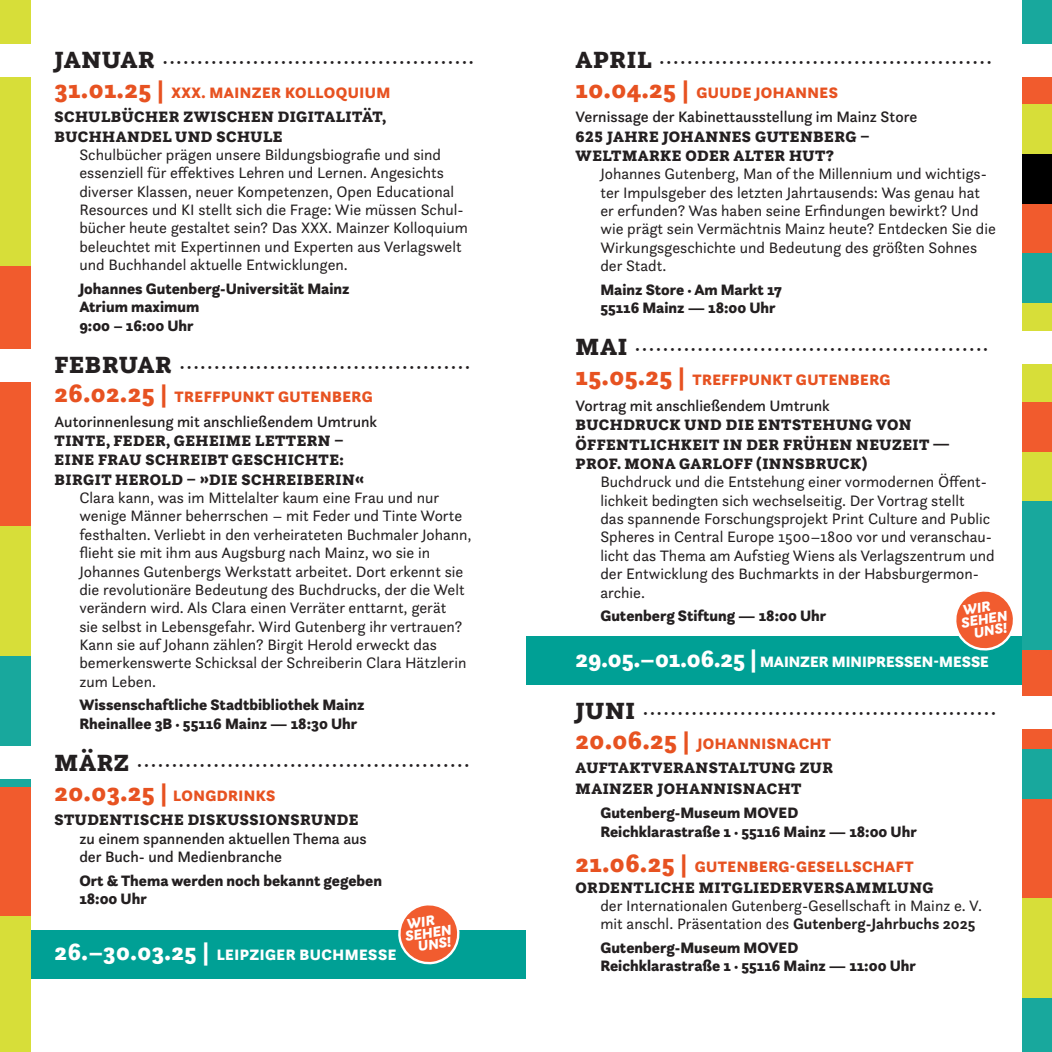
<style>
.page{position:relative;width:1052px;height:1052px;background:#fff}
.page>*{position:absolute;margin:0;border:0;box-sizing:border-box;transform-origin:0 0}
.t1{font:300 24.5px "Questa Slab";color:#231f20}
.t2{font:15.75px/18.4px "Questa Sans";color:#231f20}
.t3{font:900 15.75px "Questa Slab";letter-spacing:.03em;color:#231f20}
.t4{font:900 15.75px "Questa Sans";color:#231f20}
.t5{font:900 15.75px "Questa Sans";letter-spacing:.03em;color:#e75221}
.t6{font:500 15.75px "Questa Sans";color:#231f20}
.t7{font:900 15.75px "Questa Sans";color:#fff}
.t8{font:900 15.75px "Questa Sans";letter-spacing:.03em;color:#fff}
.t9{font:italic 900 14.88px "Questa Sans";color:#fff}
.s1{font-weight:900}
.s2{font-size:26.25px}
.s3{font-size:24.5px}
.s4{font-weight:700}
</style>
<div class="page">
<div style="left:18px;top:930px;width:508px;height:49px;background:#00a095"></div>
<div style="left:526px;top:636px;width:505px;height:49px;background:#00a095"></div>
<div style="left:1022px;top:0;width:30px;height:55px;background:#18a89d"></div>
<div style="left:1022px;top:55px;width:30px;height:49px;background:#f15b2d"></div>
<div style="left:1022px;top:104px;width:30px;height:50px;background:#d7de39"></div>
<div style="left:1022px;top:154px;width:30px;height:50px;background:#000"></div>
<div style="left:1022px;top:204px;width:30px;height:49px;background:#f15b2d"></div>
<div style="left:1022px;top:253px;width:30px;height:50px;background:#18a89d"></div>
<div style="left:1022px;top:303px;width:30px;height:49px;background:#d7de39"></div>
<div style="left:1022px;top:352px;width:30px;height:50px;background:#d7de39"></div>
<div style="left:1022px;top:402px;width:30px;height:50px;background:#f15b2d"></div>
<div style="left:1022px;top:452px;width:30px;height:49px;background:#d7de39"></div>
<div style="left:1022px;top:501px;width:30px;height:50px;background:#18a89d"></div>
<div style="left:1022px;top:551px;width:30px;height:50px;background:#18a89d"></div>
<div style="left:1022px;top:601px;width:30px;height:49px;background:#18a89d"></div>
<div style="left:1022px;top:650px;width:30px;height:50px;background:#f15b2d"></div>
<div style="left:1022px;top:700px;width:30px;height:49px;background:#f15b2d"></div>
<div style="left:1022px;top:749px;width:30px;height:50px;background:#18a89d"></div>
<div style="left:1022px;top:799px;width:30px;height:50px;background:#f15b2d"></div>
<div style="left:1022px;top:849px;width:30px;height:49px;background:#f15b2d"></div>
<div style="left:1022px;top:898px;width:30px;height:50px;background:#d7de39"></div>
<div style="left:1022px;top:997px;width:30px;height:55px;background:#18a89d"></div>
<div style="left:1022px;top:948px;width:30px;height:49px;background:#d7de39"></div>
<div style="left:0;top:0;width:31px;height:266px;background:#d7de39"></div>
<div style="left:0;top:266px;width:31px;height:260px;background:#f15b2d"></div>
<div style="left:0;top:526px;width:31px;height:261px;background:#d7de39"></div>
<div style="left:0;top:656px;width:31px;height:131px;background:#18a89d"></div>
<div style="left:0;top:787px;width:31px;height:260px;background:#f15b2d"></div>
<div style="left:0;top:916px;width:31px;height:136px;background:#d7de39"></div>
<div style="left:0;top:45px;width:213px;height:32px;background:#fff"></div>
<div style="left:0;top:349px;width:213px;height:32px;background:#fff"></div>
<div style="left:579px;top:45px;width:473px;height:32px;background:#fff"></div>
<div style="left:568px;top:697px;width:484px;height:32px;background:#fff"></div>
<div style="left:568px;top:331px;width:484px;height:32px;background:#fff"></div>
<div style="left:0;top:746px;width:213px;height:32px;background:#fff"></div>
<svg style="left:398px;top:905px;width:61px;height:59px"></svg>
<svg style="left:956px;top:591px;width:57px;height:59px"></svg>
<p class="t1" style="left:55px;top:44px;width:421px"><span class="s1">JANUAR</span> ·············································</p>
<p class="t5" style="left:55px;top:82px;width:337px"><span class="s2">31.01.25</span> <span class="s3">|</span> XXX. MAINZER KOLLOQUIUM</p>
<p class="t3" style="left:55px;top:107px;width:333px">SCHULBÜCHER ZWISCHEN DIGITALITÄT,</p>
<p class="t3" style="left:55px;top:126px;width:229px">BUCHHANDEL UND SCHULE</p>
<p class="t2" style="left:79px;top:145px;width:390px">Schulbücher prägen unsere Bildungsbiografie und sind essenziell für effektives Lehren und Lernen. Angesichts diverser Klassen, neuer Kompetenzen, Open Educational Resources und KI stellt sich die Frage: Wie müssen Schul&shy;bücher heute gestaltet sein? Das XXX. Mainzer Kolloquium beleuchtet mit Expertinnen und Experten aus Verlagswelt und Buchhandel aktuelle Entwicklungen.</p>
<p class="t4" style="left:79px;top:278px;width:272px">Johannes Gutenberg-Universität Mainz</p>
<p class="t4" style="left:79px;top:296px;width:121px">Atrium maximum</p>
<p class="t4" style="left:79px;top:315px;width:116px">9:00 – 16:00 Uhr</p>
<p class="t1" style="left:55px;top:349px;width:417px"><span class="s1">FEBRUAR</span> ··········································</p>
<p class="t5" style="left:55px;top:387px;width:319px"><span class="s2">26.02.25</span> <span class="s3">|</span> TREFFPUNKT GUTENBERG</p>
<p class="t6" style="left:55px;top:411px;width:324px">Autorinnenlesung mit anschließendem Umtrunk</p>
<p class="t3" style="left:55px;top:430px;width:291px">TINTE, FEDER, GEHEIME LETTERN –</p>
<p class="t3" style="left:55px;top:450px;width:291px">EINE FRAU SCHREIBT GESCHICHTE:</p>
<p class="t3" style="left:55px;top:469px;width:311px">BIRGIT HEROLD – »DIE SCHREIBERIN«</p>
<p class="t2" style="left:79px;top:488px;width:394px">Clara kann, was im Mittelalter kaum eine Frau und nur wenige Männer beherrschen – mit Feder und Tinte Worte festhalten. Verliebt in den verheirateten Buchmaler Johann, flieht sie mit ihm aus Augsburg nach Mainz, wo sie in Johannes Gutenbergs Werkstatt arbeitet. Dort erkennt sie die revolutionäre Bedeutung des Buchdrucks, der die Welt verändern wird. Als Clara einen Verräter enttarnt, gerät<br>sie selbst in Lebensgefahr. Wird Gutenberg ihr vertrauen?<br>Kann sie auf Johann zählen? Birgit Herold erweckt das bemerkenswerte Schicksal der Schreiberin Clara Hätzlerin zum Leben.</p>
<p class="t4" style="left:79px;top:695px;width:287px">Wissenschaftliche Stadtbibliothek Mainz</p>
<p class="t4" style="left:79px;top:713px;width:279px">Rheinallee 3B · 55116 Mainz — 18:30 Uhr</p>
<p class="t1" style="left:55px;top:747px;width:417px"><span class="s1">MÄRZ</span> ················································</p>
<p class="t5" style="left:55px;top:785px;width:222px"><span class="s2">20.03.25</span> <span class="s3">|</span> LONGDRINKS</p>
<p class="t3" style="left:55px;top:809px;width:305px">STUDENTISCHE DISKUSSIONSRUNDE</p>
<p class="t6" style="left:79px;top:828px;width:289px">zu einem spannenden aktuellen Thema aus</p>
<p class="t6" style="left:79px;top:846px;width:204px">der Buch- und Medienbranche</p>
<p class="t4" style="left:79px;top:870px;width:304px">Ort &amp; Thema werden noch bekannt gegeben</p>
<p class="t4" style="left:79px;top:888px;width:69px">18:00 Uhr</p>
<p class="t8" style="left:55px;top:944px;width:343px"><span class="s3">26.–30.03.25 |</span> LEIPZIGER BUCHMESSE</p>
<p class="t9" style="left:404px;top:927px;width:48px;rotate:-9deg">SEHEN</p>
<p class="t9" style="left:417px;top:937px;width:35px;rotate:-9deg">UNS!</p>
<p class="t1" style="left:575px;top:44px;width:418px"><span class="s1">APRIL</span> ················································</p>
<p class="t5" style="left:575px;top:82px;width:264px"><span class="s2">10.04.25</span> <span class="s3">|</span> GUUDE JOHANNES</p>
<p class="t6" style="left:575px;top:107px;width:343px">Vernissage der Kabinettausstellung im Mainz Store</p>
<p class="t3" style="left:575px;top:126px;width:296px">625 JAHRE JOHANNES GUTENBERG –</p>
<p class="t3" style="left:575px;top:145px;width:260px">WELTMARKE ODER ALTER HUT?</p>
<p class="t2" style="left:600px;top:164px;width:397px">Johannes Gutenberg, Man of the Millennium und wichtigs&shy;ter Impulsgeber des letzten Jahrtausends: Was genau hat er erfunden? Was haben seine Erfindungen bewirkt? Und wie prägt sein Vermächtnis Mainz heute? Entdecken Sie die Wirkungsgeschichte und Bedeutung des größten Sohnes der Stadt.</p>
<p class="t4" style="left:600px;top:279px;width:183px">Mainz Store · Am Markt 17</p>
<p class="t4" style="left:600px;top:297px;width:177px">55116 Mainz — 18:00 Uhr</p>
<p class="t1" style="left:575px;top:331px;width:415px"><span class="s1">MAI</span> ···················································</p>
<p class="t5" style="left:575px;top:369px;width:316px"><span class="s2">15.05.25</span> <span class="s3">|</span> TREFFPUNKT GUTENBERG</p>
<p class="t6" style="left:575px;top:396px;width:256px">Vortrag mit anschließendem Umtrunk</p>
<p class="t3" style="left:575px;top:415px;width:337px">BUCHDRUCK UND DIE ENTSTEHUNG VON</p>
<p class="t3" style="left:575px;top:434px;width:376px">ÖFFENTLICHKEIT IN DER FRÜHEN NEUZEIT —</p>
<p class="t3" style="left:575px;top:453px;width:293px">PROF. MONA GARLOFF (INNSBRUCK)</p>
<p class="t2" style="left:600px;top:472px;width:396px">Buchdruck und die Entstehung einer vormodernen Öffent&shy;lichkeit bedingten sich wechselseitig. Der Vortrag stellt<br>das spannende Forschungsprojekt Print Culture and Public Spheres in Central Europe 1500–1800 vor und veranschau&shy;licht das Thema am Aufstieg Wiens als Verlagszentrum und der Entwicklung des Buchmarkts in der Habsburgermon&shy;archie.</p>
<p class="t4" style="left:600px;top:605px;width:227px">Gutenberg Stiftung — 18:00 Uhr</p>
<p class="t7" style="left:575px;top:651px;width:415px"><span class="s3">29.05.–01.06.25 |</span> MAINZER MINIPRESSEN-MESSE</p>
<p class="t1" style="left:575px;top:695px;width:422px"><span class="s1">JUNI</span> ···················································</p>
<p class="t5" style="left:575px;top:733px;width:257px"><span class="s2">20.06.25</span> <span class="s3">|</span> JOHANNISNACHT</p>
<p class="t3" style="left:575px;top:758px;width:259px">AUFTAKTVERANSTALTUNG ZUR</p>
<p class="t3" style="left:575px;top:779px;width:227px">MAINZER JOHANNISNACHT</p>
<p class="t4" style="left:600px;top:802px;width:199px">Gutenberg-Museum MOVED</p>
<p class="t4" style="left:600px;top:821px;width:318px">Reichklarastraße 1 · 55116 Mainz — 18:00 Uhr</p>
<p class="t5" style="left:575px;top:856px;width:340px"><span class="s2">21.06.25</span> <span class="s3">|</span> GUTENBERG-GESELLSCHAFT</p>
<p class="t3" style="left:575px;top:877px;width:359px">ORDENTLICHE MITGLIEDERVERSAMMLUNG</p>
<p class="t2" style="left:600px;top:896px;width:383px">der Internationalen Gutenberg-Gesellschaft in Mainz e. V. mit anschl. Präsentation des <span class="s4">Gutenberg-Jahrbuchs 2025</span></p>
<p class="t4" style="left:600px;top:937px;width:199px">Gutenberg-Museum MOVED</p>
<p class="t4" style="left:600px;top:955px;width:317px">Reichklarastraße 1 · 55116 Mainz — 11:00 Uhr</p>
<p class="t9" style="left:959px;top:613px;width:48px;rotate:-9deg">SEHEN</p>
<p class="t9" style="left:972px;top:623px;width:35px;rotate:-9deg">UNS!</p>
</div>
